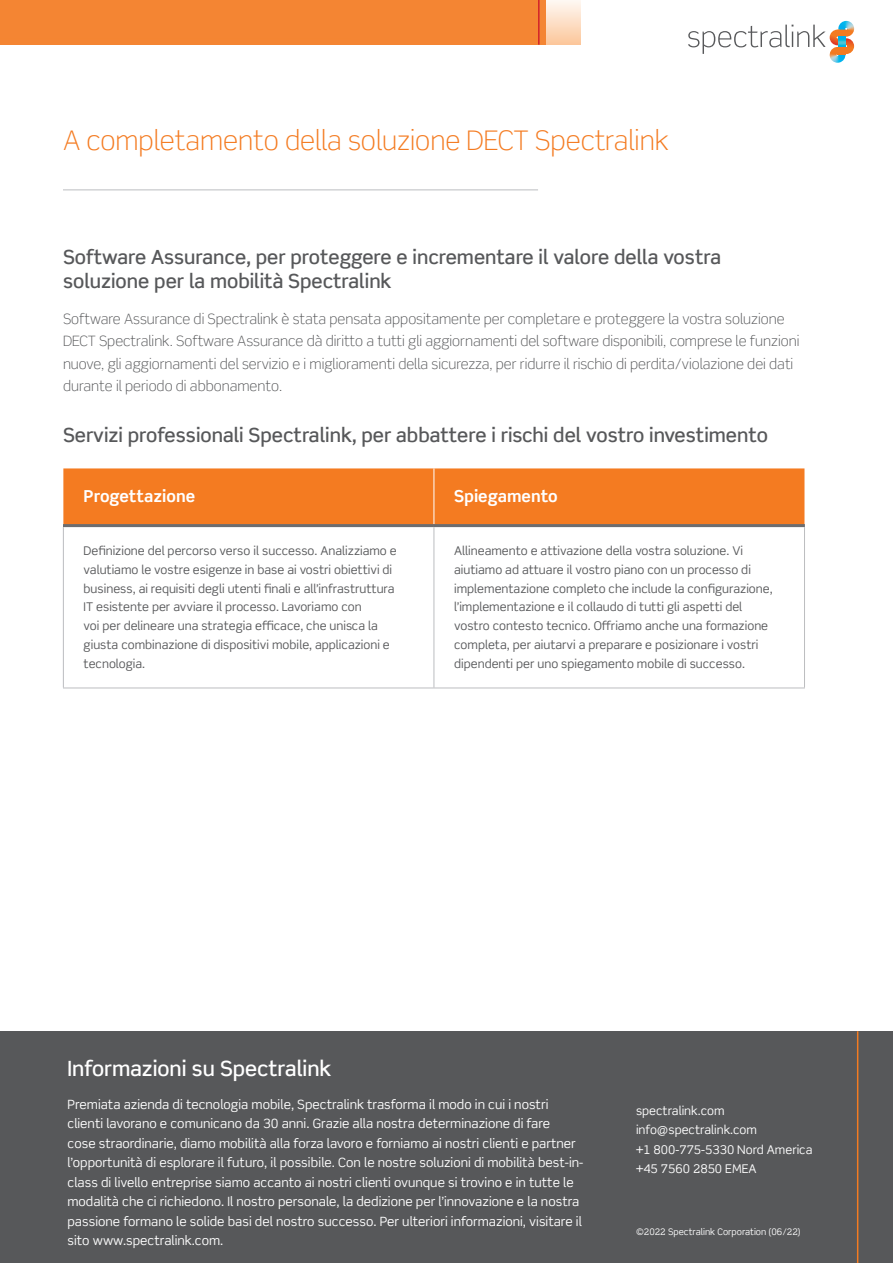
<style>
.page{position:relative;width:893px;height:1263px;background:#fff}
.page>*{position:absolute;margin:0;border:0;box-sizing:border-box;transform-origin:0 0}
.t1{font:300 27px "Scene Std";color:#f47b21}
.t2{font:500 21px "Scene Std";color:#fff}
.Body{font:500 19.5px/24px "Scene Std";color:#57585a}
.Body-2{font:700 16.5px "Scene Std";color:#fff}
.Body-3{font:300 14.25px/22.5px "Scene Std";color:#57585a}
.t3{font:12.75px/19.5px "Scene Std";color:#fff}
.Body-4{font:12px/18.8px "Scene Std";color:#57585a}
.t4{font:12px/19.5px "Scene Std";color:#fff}
.t5{font:9px "Scene Std";color:#fff}
</style>
<div class="page">
<div style="left:0;top:1031px;width:893px;height:232px;background:#57585a"></div>
<hr style="left:857px;top:1031px;width:1px;height:232px;background:#f47b21">
<div style="left:0;top:0;width:546px;height:45px;background:#f48533"></div>
<div style="left:546px;top:0;width:34px;height:45px;background:linear-gradient(to bottom,#fef8f3,#fcc69a)"></div>
<hr style="left:538px;top:0;width:2px;height:45px;background:#d1232a">
<img style="left:829px;top:56px;width:17px;height:7px">
<img style="left:839px;top:21px;width:14px;height:4px">
<svg style="left:688px;top:25px;width:166px;height:31px"></svg>
<hr style="left:63px;top:189px;width:475px;height:1px;background:#bcbdc0">
<div style="left:63px;top:468px;width:741px;height:56px;background:#f47b21"></div>
<hr style="left:434px;top:468px;width:1px;height:56px;background:#fff">
<hr style="left:63px;top:524px;width:371px;height:3px;background:#6c6d70">
<hr style="left:434px;top:524px;width:371px;height:3px;background:#6c6d70">
<hr style="left:63px;top:688px;width:371px;height:1px;background:#bcbdc0">
<hr style="left:434px;top:688px;width:371px;height:1px;background:#bcbdc0">
<hr style="left:63px;top:527px;width:1px;height:161px;background:#bcbdc0">
<hr style="left:434px;top:527px;width:1px;height:161px;background:#bcbdc0">
<hr style="left:804px;top:527px;width:1px;height:161px;background:#bcbdc0">
<h2 class="t1" style="left:63px;top:124px;width:607px">A completamento della soluzione DECT Spectralink</h2>
<p class="Body" style="left:63px;top:244px;width:660px">Software Assurance, per proteggere e incrementare il valore della vostra soluzione per la mobilità Spectralink</p>
<p class="Body-3" style="left:63px;top:307px;width:738px">Software Assurance di Spectralink è stata pensata appositamente per completare e proteggere la vostra soluzione DECT Spectralink. Software Assurance dà diritto a tutti gli aggiornamenti del software disponibili, comprese le funzioni nuove, gli aggiornamenti del servizio e i miglioramenti della sicurezza, per ridurre il rischio di perdita/violazione dei dati durante il periodo di abbonamento.</p>
<p class="Body" style="left:63px;top:423px;width:707px">Servizi professionali Spectralink, per abbattere i rischi del vostro investimento</p>
<p class="Body-2" style="left:84px;top:485px;width:113px">Progettazione</p>
<p class="Body-2" style="left:454px;top:485px;width:105px">Spiegamento</p>
<p class="Body-4" style="left:84px;top:541px;width:315px">Definizione del percorso verso il successo. Analizziamo e valutiamo le vostre esigenze in base ai vostri obiettivi di business, ai requisiti degli utenti finali e all’infrastruttura IT esistente per avviare il processo. Lavoriamo con<br>voi per delineare una strategia efficace, che unisca la giusta combinazione di dispositivi mobile, applicazioni e tecnologia.</p>
<p class="Body-4" style="left:454px;top:541px;width:320px">Allineamento e attivazione della vostra soluzione. Vi aiutiamo ad attuare il vostro piano con un processo di implementazione completo che include la configurazione, l’implementazione e il collaudo di tutti gli aspetti del vostro contesto tecnico. Offriamo anche una formazione completa, per aiutarvi a preparare e posizionare i vostri dipendenti per uno spiegamento mobile di successo.</p>
<h2 class="t2" style="left:68px;top:1055px;width:265px">Informazioni su Spectralink</h2>
<p class="t3" style="left:68px;top:1094px;width:517px">Premiata azienda di tecnologia mobile, Spectralink trasforma il modo in cui i nostri clienti lavorano e comunicano da 30 anni. Grazie alla nostra determinazione di fare<br>cose straordinarie, diamo mobilità alla forza lavoro e forniamo ai nostri clienti e partner l’opportunità di esplorare il futuro, il possibile. Con le nostre soluzioni di mobilità best-in&shy;class di livello entreprise siamo accanto ai nostri clienti ovunque si trovino e in tutte le modalità che ci richiedono. Il nostro personale, la dedizione per l’innovazione e la nostra passione formano le solide basi del nostro successo. Per ulteriori informazioni, visitare il sito www.spectralink.com.</p>
<p class="t4" style="left:636px;top:1100px;width:178px">spectralink.com info@spectralink.com<br>+1 800-775-5330 Nord America +45 7560 2850 EMEA</p>
<p class="t5" style="left:636px;top:1226px;width:166px">©2022 Spectralink Corporation (06/22)</p>
</div>
